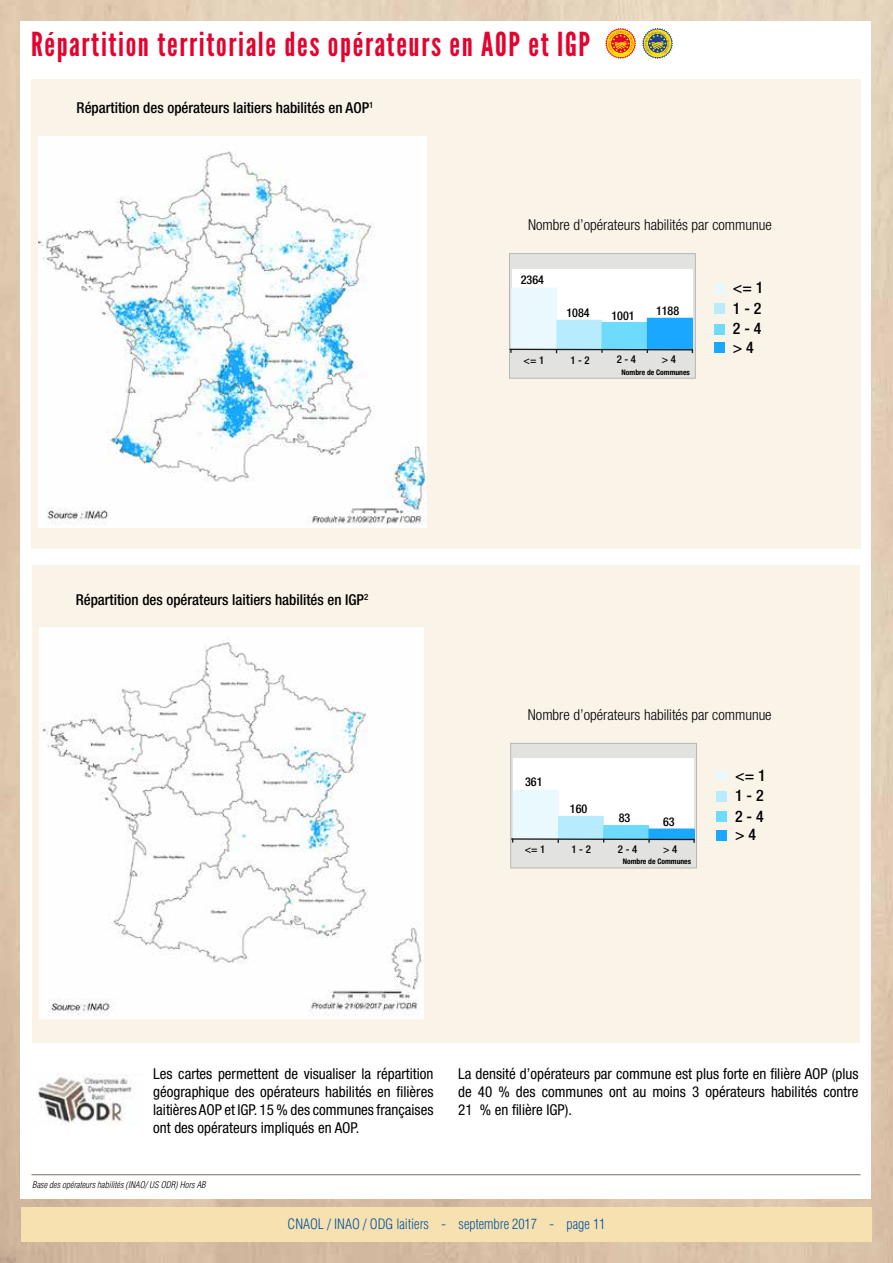
<style>
.page{position:relative;width:893px;height:1263px;background:#fff}
.page>*{position:absolute;margin:0;border:0;box-sizing:border-box;transform-origin:0 0}
.t1{font:33px "League Gothic";letter-spacing:.05em;color:#e4032e}
.t2{font:500 condensed 15.9px/20.4px "Helvetica Neue LT Std";color:#000}
.t3{font:condensed 15px/18px "Helvetica Neue LT Std";color:#000;text-align:justify}
.t4{font:500 condensed 15px "Helvetica Neue LT Std";color:#000}
.t5{font:300 condensed 15px "Helvetica Neue LT Std";color:#000}
.t6{font:300 condensed 13.95px "Helvetica LT Std";color:#0055a3}
.t7{font:500 condensed 12.15px "Helvetica Neue LT Std";color:#000}
.t8{font:500 condensed 10.8px "Helvetica Neue LT Std";color:#000}
.t9{font:italic 300 condensed 9px "Helvetica LT Std";color:#000}
.t10{font:700 condensed 7.65px "Helvetica Neue LT Std";color:#000}
</style>
<div class="page">
<div style="left:21px;top:1207px;width:851px;height:34px;background:#f8e1b0"></div>
<div style="left:32px;top:566px;width:828px;height:477px;background:#faf3e8"></div>
<img style="left:40px;top:627px;width:384px;height:391px">
<svg style="left:605px;top:28px;width:31px;height:31px"></svg>
<div style="left:31px;top:79px;width:830px;height:470px;background:#faf3e8"></div>
<img style="left:39px;top:136px;width:388px;height:391px">
<div style="left:509px;top:254px;width:186px;height:124px;background:#e2e2e0"></div>
<div style="left:509px;top:253px;width:187px;height:125px;border:1px solid #b6b7b0"></div>
<div style="left:512px;top:269px;width:180px;height:76px;background:#fff"></div>
<div style="left:512px;top:288px;width:44px;height:61px;background:#eaf9fe"></div>
<div style="left:512px;top:288px;width:45px;height:62px;border:1px solid #eaf9fe"></div>
<div style="left:557px;top:320px;width:45px;height:30px;background:#b7ecfe"></div>
<div style="left:557px;top:320px;width:45px;height:30px;border:1px solid #b7ecfe"></div>
<div style="left:602px;top:323px;width:45px;height:26px;background:#6edafe"></div>
<div style="left:602px;top:322px;width:45px;height:27px;border:1px solid #6edafe"></div>
<div style="left:647px;top:318px;width:45px;height:31px;background:#1aa7fe"></div>
<div style="left:647px;top:318px;width:46px;height:32px;border:1px solid #1aa7fe"></div>
<svg style="left:509px;top:348px;width:185px;height:5px"></svg>
<div style="left:714px;top:283px;width:11px;height:11px;background:#eaf9fe"></div>
<div style="left:714px;top:303px;width:11px;height:11px;background:#b7ecfe"></div>
<div style="left:714px;top:324px;width:11px;height:11px;background:#6edafe"></div>
<div style="left:714px;top:342px;width:11px;height:11px;background:#1aa7fe"></div>
<img style="left:38px;top:1073px;width:94px;height:52px">
<hr style="left:31px;top:1174px;width:830px;height:1px;background:#796f67">
<div style="left:511px;top:743px;width:185px;height:125px;background:#e2e2e0"></div>
<div style="left:510px;top:743px;width:187px;height:125px;border:1px solid #b6b7b0"></div>
<div style="left:513px;top:759px;width:181px;height:76px;background:#fff"></div>
<div style="left:513px;top:790px;width:45px;height:49px;background:#eaf9fe"></div>
<div style="left:558px;top:816px;width:45px;height:24px;background:#b7ecfe"></div>
<div style="left:604px;top:826px;width:45px;height:13px;background:#6edafe"></div>
<div style="left:603px;top:825px;width:46px;height:14px;border:1px solid #6edafe"></div>
<div style="left:649px;top:829px;width:45px;height:10px;background:#1aa7fe"></div>
<svg style="left:510px;top:838px;width:186px;height:5px"></svg>
<div style="left:716px;top:770px;width:11px;height:11px;background:#eaf9fe"></div>
<div style="left:716px;top:791px;width:11px;height:10px;background:#b7ecfe"></div>
<div style="left:716px;top:811px;width:11px;height:11px;background:#6edafe"></div>
<div style="left:716px;top:830px;width:11px;height:11px;background:#1aa7fe"></div>
<svg style="left:642px;top:28px;width:31px;height:31px"></svg>
<h1 class="t1" style="left:31px;top:25px;width:561px">Répartition territoriale des opérateurs en AOP et IGP</h1>
<p class="t4" style="left:77px;top:99px;width:298px">Répartition des opérateurs laitiers habilités en AOP<sup>1</sup></p>
<p class="t5" style="left:528px;top:216px;width:245px">Nombre d’opérateurs habilités par communue</p>
<p class="t7" style="left:521px;top:273px;width:25px">2364</p>
<p class="t7" style="left:566px;top:306px;width:25px">1084</p>
<p class="t7" style="left:611px;top:309px;width:25px">1001</p>
<p class="t7" style="left:656px;top:303px;width:25px">1188</p>
<p class="t8" style="left:524px;top:353px;width:22px">&lt;= 1</p>
<p class="t8" style="left:570px;top:353px;width:21px">1 - 2</p>
<p class="t8" style="left:617px;top:353px;width:21px">2 - 4</p>
<p class="t8" style="left:662px;top:353px;width:16px">&gt; 4</p>
<p class="t10" style="left:621px;top:367px;width:70px">Nombre de Communes</p>
<p class="t2" style="left:733px;top:277px;width:32px">&lt;= 1<br>1 - 2<br>2 - 4</p>
<p class="t2" style="left:733px;top:337px;width:22px">&gt; 4</p>
<p class="t4" style="left:76px;top:590px;width:294px">Répartition des opérateurs laitiers habilités en IGP<sup>2</sup></p>
<p class="t5" style="left:528px;top:706px;width:245px">Nombre d’opérateurs habilités par communue</p>
<p class="t7" style="left:525px;top:775px;width:19px">361</p>
<p class="t7" style="left:570px;top:801px;width:19px">160</p>
<p class="t7" style="left:619px;top:811px;width:13px">83</p>
<p class="t7" style="left:663px;top:815px;width:13px">63</p>
<p class="t8" style="left:525px;top:843px;width:22px">&lt;= 1</p>
<p class="t8" style="left:572px;top:843px;width:21px">1 - 2</p>
<p class="t8" style="left:618px;top:842px;width:21px">2 - 4</p>
<p class="t8" style="left:663px;top:842px;width:16px">&gt; 4</p>
<p class="t10" style="left:623px;top:857px;width:70px">Nombre de Communes</p>
<p class="t2" style="left:735px;top:765px;width:32px">&lt;= 1<br>1 - 2<br>2 - 4</p>
<p class="t2" style="left:735px;top:824px;width:22px">&gt; 4</p>
<p class="t3" style="left:153px;top:1064px;width:282px">Les cartes permettent de visualiser la répartition géographique des opérateurs habilités en filières laitières AOP et IGP. 15 % des communes françaises ont des opérateurs impliqués en AOP.</p>
<p class="t9" style="left:32px;top:1179px;width:175px">Base des opérateurs habilités (INAO/ US ODR) Hors AB</p>
<p class="t3" style="left:458px;top:1064px;width:402px">La densité d’opérateurs par commune est plus forte en filière AOP (plus de 40 % des communes ont au moins 3 opérateurs habilités contre 21 % en filière IGP).</p>
<p class="t6" style="left:288px;top:1215px;width:319px">CNAOL / INAO / ODG laitiers - septembre 2017 - page 11</p>
</div>
